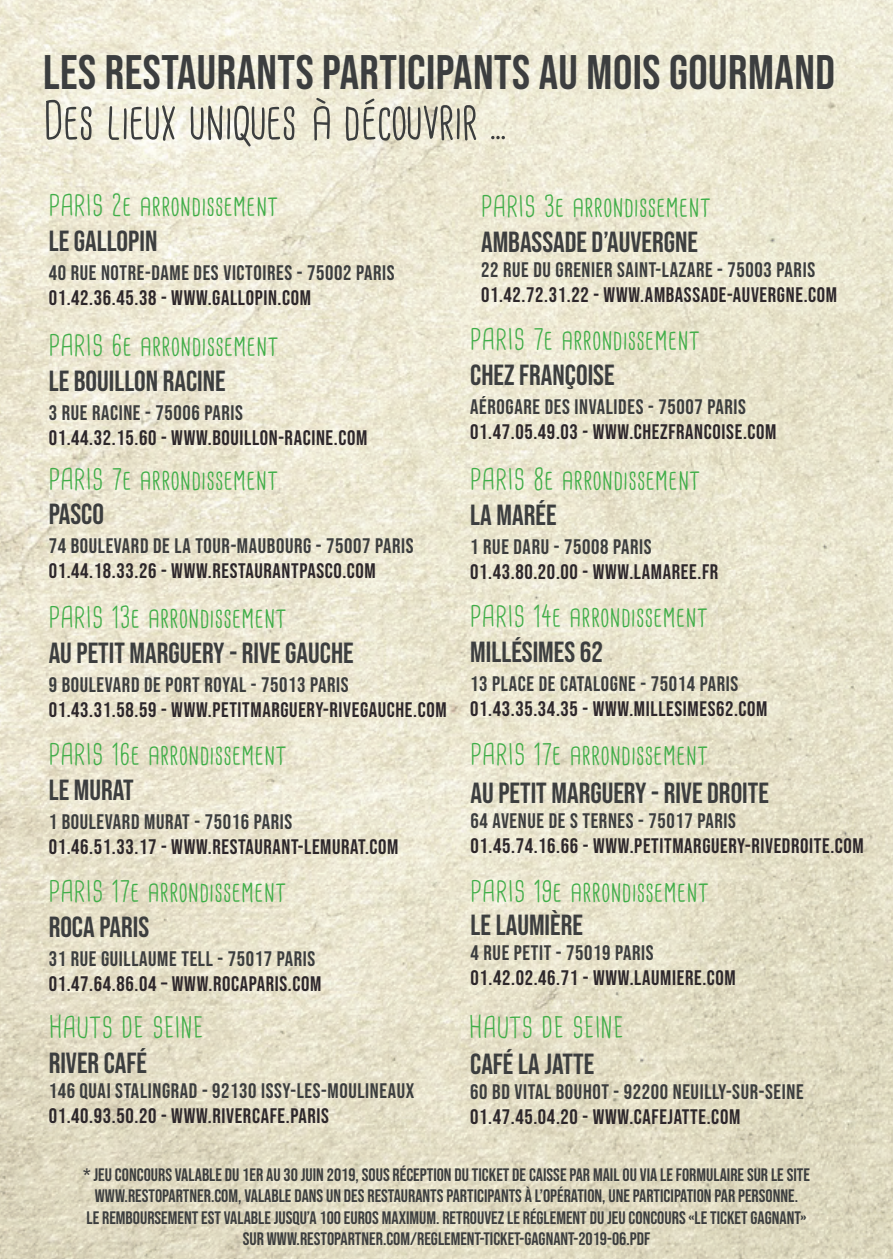
<style>
.page{position:relative;width:893px;height:1259px;background:#fff}
.page>*{position:absolute;margin:0;border:0;box-sizing:border-box;transform-origin:0 0}
.t1{font:52.8px "Cardenio Modern";color:#3c3e3f}
.t2{font:48.3px "Bebas Neue";letter-spacing:.01em;color:#3c3e3f}
.t3{font:29.1px "Cardenio Modern";letter-spacing:.03em;color:#40ae49}
.t4{font:29.1px "Bebas Neue";color:#3c3e3f}
.t5{font:21px "Bebas Neue";letter-spacing:.03em;color:#2d272b}
.t6{font:21px "Bebas Neue";letter-spacing:.03em;color:#3c3e3f}
.t7{font:18px/21px "Bebas Neue";color:#3c3e3f;text-align:center}
</style>
<div class="page">
<img style="left:0;top:0;width:893px;height:1259px">
<h2 class="t2" style="left:43px;top:45px;width:793px">LES RESTAURANTS PARTICIPANTS AU MOIS GOURMAND</h2>
<h1 class="t1" style="left:43px;top:90px;width:465px">Des lieux uniques à découvrir ...</h1>
<h3 class="t3" style="left:49px;top:188px;width:231px">PARIS 2e arrondissement</h3>
<h3 class="t4" style="left:49px;top:224px;width:110px">LE GALLOPIN</h3>
<p class="t6" style="left:49px;top:260px;width:347px">40 RUE NOTRE-DAME DES VICTOIRES - 75002 PARIS</p>
<p class="t5" style="left:49px;top:286px;width:264px">01.42.36.45.38 - WWW.GALLOPIN.COM</p>
<h3 class="t3" style="left:481px;top:190px;width:231px">PARIS 3e arrondissement</h3>
<h3 class="t4" style="left:481px;top:225px;width:219px">AMBASSADE D’AUVERGNE</h3>
<p class="t6" style="left:481px;top:258px;width:336px">22 RUE DU GRENIER SAINT-LAZARE - 75003 PARIS</p>
<p class="t5" style="left:481px;top:283px;width:358px">01.42.72.31.22 - WWW.AMBASSADE-AUVERGNE.COM</p>
<h3 class="t3" style="left:49px;top:328px;width:231px">PARIS 6e arrondissement</h3>
<h3 class="t3" style="left:470px;top:323px;width:231px">PARIS 7e arrondissement</h3>
<h3 class="t4" style="left:470px;top:358px;width:146px">CHEZ FRANÇOISE</h3>
<p class="t6" style="left:470px;top:395px;width:277px">AÉROGARE DES INVALIDES - 75007 PARIS</p>
<p class="t5" style="left:470px;top:420px;width:308px">01.47.05.49.03 - WWW.CHEZFRANCOISE.COM</p>
<h3 class="t4" style="left:49px;top:364px;width:178px">LE BOUILLON RACINE</h3>
<p class="t6" style="left:49px;top:400px;width:196px">3 RUE RACINE - 75006 PARIS</p>
<p class="t5" style="left:49px;top:426px;width:320px">01.44.32.15.60 - WWW.BOUILLON-RACINE.COM</p>
<h3 class="t3" style="left:49px;top:463px;width:231px">PARIS 7e arrondissement</h3>
<h3 class="t3" style="left:470px;top:463px;width:231px">PARIS 8e arrondissement</h3>
<h3 class="t4" style="left:470px;top:498px;width:88px">LA MARÉE</h3>
<p class="t6" style="left:470px;top:535px;width:183px">1 RUE DARU - 75008 PARIS</p>
<p class="t5" style="left:470px;top:560px;width:250px">01.43.80.20.00 - WWW.LAMAREE.FR</p>
<h3 class="t4" style="left:49px;top:497px;width:57px">PASCO</h3>
<p class="t6" style="left:49px;top:534px;width:367px">74 BOULEVARD DE LA TOUR-MAUBOURG - 75007 PARIS</p>
<p class="t5" style="left:49px;top:559px;width:329px">01.44.18.33.26 - WWW.RESTAURANTPASCO.COM</p>
<h3 class="t3" style="left:49px;top:600px;width:239px">PARIS 13e arrondissement</h3>
<h3 class="t3" style="left:470px;top:600px;width:239px">PARIS 14e arrondissement</h3>
<h3 class="t4" style="left:49px;top:636px;width:306px">AU PETIT MARGUERY - RIVE GAUCHE</h3>
<p class="t6" style="left:49px;top:672px;width:302px">9 BOULEVARD DE PORT ROYAL - 75013 PARIS</p>
<p class="t5" style="left:49px;top:697px;width:399px">01.43.31.58.59 - WWW.PETITMARGUERY-RIVEGAUCHE.COM</p>
<h3 class="t4" style="left:470px;top:635px;width:134px">MILLÉSIMES 62</h3>
<p class="t6" style="left:470px;top:672px;width:269px">13 PLACE DE CATALOGNE - 75014 PARIS</p>
<p class="t5" style="left:470px;top:697px;width:299px">01.43.35.34.35 - WWW.MILLESIMES62.COM</p>
<h3 class="t3" style="left:49px;top:737px;width:239px">PARIS 16e arrondissement</h3>
<h3 class="t3" style="left:471px;top:737px;width:239px">PARIS 17e arrondissement</h3>
<h3 class="t4" style="left:49px;top:773px;width:86px">LE MURAT</h3>
<p class="t6" style="left:49px;top:809px;width:245px">1 BOULEVARD MURAT - 75016 PARIS</p>
<p class="t5" style="left:49px;top:834px;width:351px">01.46.51.33.17 - WWW.RESTAURANT-LEMURAT.COM</p>
<h3 class="t4" style="left:471px;top:776px;width:300px">AU PETIT MARGUERY - RIVE DROITE</h3>
<p class="t6" style="left:471px;top:808px;width:267px">64 AVENUE DE S TERNES - 75017 PARIS</p>
<p class="t5" style="left:471px;top:833px;width:395px">01.45.74.16.66 - WWW.PETITMARGUERY-RIVEDROITE.COM</p>
<h3 class="t3" style="left:49px;top:874px;width:239px">PARIS 17e arrondissement</h3>
<h3 class="t4" style="left:49px;top:910px;width:102px">ROCA PARIS</h3>
<p class="t6" style="left:49px;top:946px;width:268px">31 RUE GUILLAUME TELL - 75017 PARIS</p>
<p class="t5" style="left:49px;top:971px;width:274px">01.47.64.86.04 – WWW.ROCAPARIS.COM</p>
<h3 class="t3" style="left:49px;top:1010px;width:156px">HAUTS DE SEINE</h3>
<h3 class="t4" style="left:49px;top:1046px;width:100px">RIVER CAFÉ</h3>
<p class="t6" style="left:49px;top:1079px;width:367px">146 QUAI STALINGRAD - 92130 ISSY-LES-MOULINEAUX</p>
<p class="t5" style="left:49px;top:1104px;width:282px">01.40.93.50.20 - WWW.RIVERCAFE.PARIS</p>
<h3 class="t3" style="left:471px;top:874px;width:239px">PARIS 19e arrondissement</h3>
<h3 class="t4" style="left:471px;top:908px;width:114px">LE LAUMIÈRE</h3>
<p class="t6" style="left:471px;top:940px;width:185px">4 RUE PETIT - 75019 PARIS</p>
<p class="t5" style="left:471px;top:966px;width:267px">01.42.02.46.71 - WWW.LAUMIERE.COM</p>
<h3 class="t3" style="left:469px;top:1010px;width:156px">HAUTS DE SEINE</h3>
<h3 class="t4" style="left:470px;top:1047px;width:126px">CAFÉ LA JATTE</h3>
<p class="t6" style="left:470px;top:1080px;width:335px">60 BD VITAL BOUHOT - 92200 NEUILLY-SUR-SEINE</p>
<p class="t5" style="left:470px;top:1105px;width:272px">01.47.45.04.20 - WWW.CAFEJATTE.COM</p>
<p class="t7" style="left:83px;top:1164px;width:728px">* JEU CONCOURS VALABLE DU 1ER AU 30 JUIN 2019, SOUS RÉCEPTION DU TICKET DE CAISSE PAR MAIL OU VIA LE FORMULAIRE SUR LE SITE WWW.RESTOPARTNER.COM, VALABLE DANS UN DES RESTAURANTS PARTICIPANTS À L’OPÉRATION, UNE PARTICIPATION PAR PERSONNE.<br>LE REMBOURSEMENT EST VALABLE JUSQU’A 100 EUROS MAXIMUM. RETROUVEZ LE RÉGLEMENT DU JEU CONCOURS «LE TICKET GAGNANT» SUR WWW.RESTOPARTNER.COM/REGLEMENT-TICKET-GAGNANT-2019-06.PDF</p>
</div>
